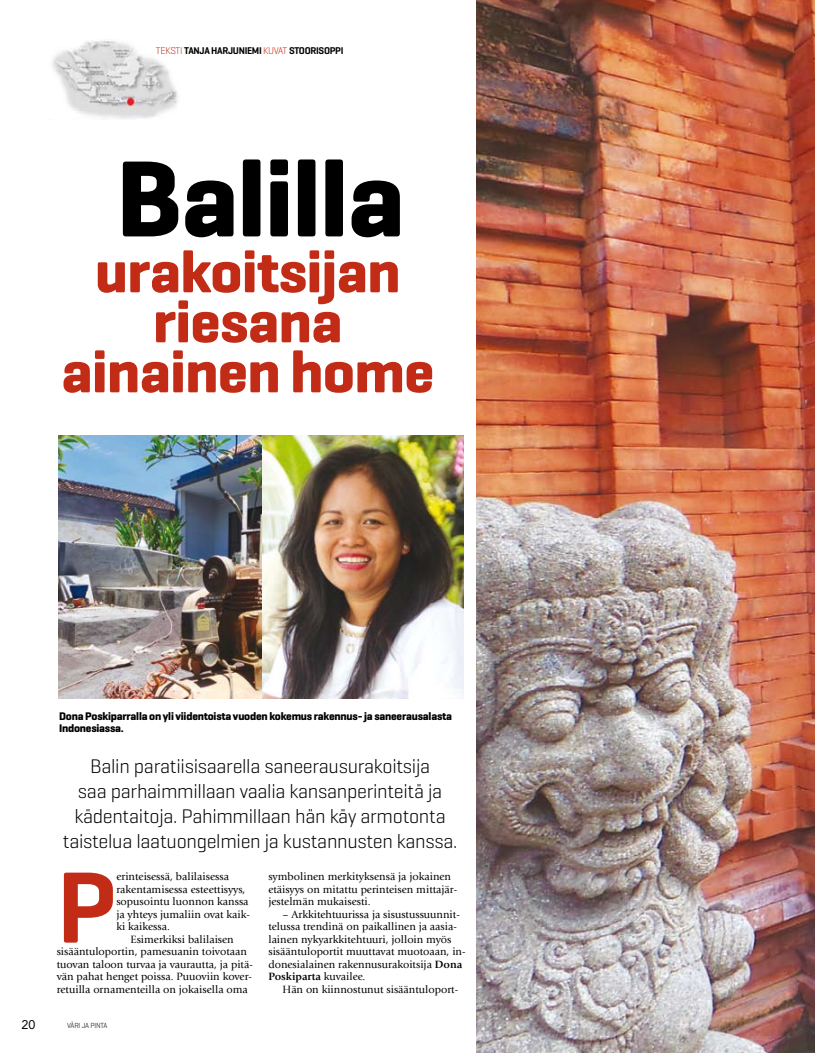
<style>
.page{position:relative;width:815px;height:1053px;background:#fff}
.page>*{position:absolute;margin:0;border:0;box-sizing:border-box;transform-origin:0 0}
.t1{font:700 110px "Geogrotesque";letter-spacing:-.01em;color:#000}
.t2{font:600 102.88px "Geogrotesque";color:#c22c17}
.t3{font:700 60px/50px "Geogrotesque";letter-spacing:-.01em;color:#c22c17;text-align:center}
.t4{font:300 20px/25px "Geogrotesque";letter-spacing:-.015em;color:#000;text-align:center}
.t5{font:12.5px "Avenir LT Std";color:#000}
.t6{font:700 11.25px/12.5px "Geogrotesque";letter-spacing:-.02em;color:#000}
.t7{font:11px/12.5px "Giovanni Std";color:#000}
.t8{font:700 11px "Giovanni Std";color:#000}
.t9{font:600 10px "Geogrotesque";letter-spacing:-.03em;color:#000}
.t10{font:300 7.5px "Geogrotesque";letter-spacing:-.025em;color:#000}
.s1{font-weight:300;color:#c22c17}
.s2{font-weight:700}
.s3{font-weight:400}
</style>
<div class="page">
<img style="left:476px;top:0;width:339px;height:1052px">
<img style="left:58px;top:435px;width:405px;height:263px">
<img style="left:52px;top:40px;width:126px;height:79px">
<p class="t9" style="left:156px;top:45px;width:189px"><span class="s1">Teksti</span> TANJA HARJUNIEMI <span class="s1">Kuvat</span> STOORISOPPI</p>
<p class="t1" style="left:116px;top:130px;width:290px">Balilla</p>
<p class="t3" style="left:61px;top:247px;width:375px">urakoitsijan riesana ainainen home</p>
<p class="t6" style="left:59px;top:709px;width:394px">Dona Poskiparralla on yli viidentoista vuoden kokemus rakennus- ja saneerausalasta<br>Indonesiassa.</p>
<p class="t4" style="left:63px;top:752px;width:396px">Balin paratiisisaarella saneerausurakoitsija<br>saa parhaimmillaan vaalia kansanperinteitä ja kädentaitoja. Pahimmillaan hän käy armotonta taistelua laatuongelmien ja kustannusten kanssa.</p>
<p class="t2" style="left:57px;top:843px;width:61px">P</p>
<p class="t7" style="left:116px;top:870px;width:114px">erinteisessä, balilaisessa</p>
<p class="t7" style="left:116px;top:882px;width:130px">rakentamisessa esteettisyys,</p>
<p class="t7" style="left:116px;top:895px;width:134px">sopusointu luonnon kanssa</p>
<p class="t7" style="left:116px;top:907px;width:135px">ja yhteys jumaliin ovat kaik-</p>
<p class="t7" style="left:116px;top:920px;width:55px">ki kaikessa.</p>
<p class="t7" style="left:131px;top:932px;width:105px">Esimerkiksi balilaisen</p>
<p class="t7" style="left:57px;top:945px;width:192px">sisääntuloportin, pamesuanin toivotaan</p>
<p class="t7" style="left:57px;top:957px;width:198px">tuovan taloon turvaa ja vaurautta, ja pitä-</p>
<p class="t7" style="left:57px;top:970px;width:197px">vän pahat henget poissa. Puuoviin kover-</p>
<p class="t7" style="left:57px;top:982px;width:193px">retuilla ornamenteilla on jokaisella oma</p>
<p class="t5" style="left:21px;top:1017px;width:15px">20</p>
<p class="t10" style="left:67px;top:1020px;width:41px">VÄRI JA PI NTA</p>
<p class="t7" style="left:268px;top:870px;width:190px">symbolinen merkityksensä ja jokainen etäisyys on mitattu perinteisen mittajär&shy;jestelmän mukaisesti.</p>
<p class="t7" style="left:283px;top:907px;width:179px">– Arkkitehtuurissa ja sisustussuunnit-</p>
<p class="t7" style="left:268px;top:920px;width:190px">telussa trendinä on paikallinen ja aasia-</p>
<p class="t7" style="left:268px;top:932px;width:185px">lainen nykyarkkitehtuuri, jolloin myös</p>
<p class="t7" style="left:268px;top:945px;width:199px">sisääntuloportit muuttavat muotoaan, in-</p>
<p class="t7" style="left:268px;top:957px;width:195px">donesialainen rakennusurakoitsija <span class="s2">Dona</span></p>
<p class="t8" style="left:268px;top:970px;width:98px">Poskiparta <span class="s3">kuvailee.</span></p>
<p class="t7" style="left:283px;top:982px;width:177px">Hän on kiinnostunut sisääntuloport-</p>
</div>
